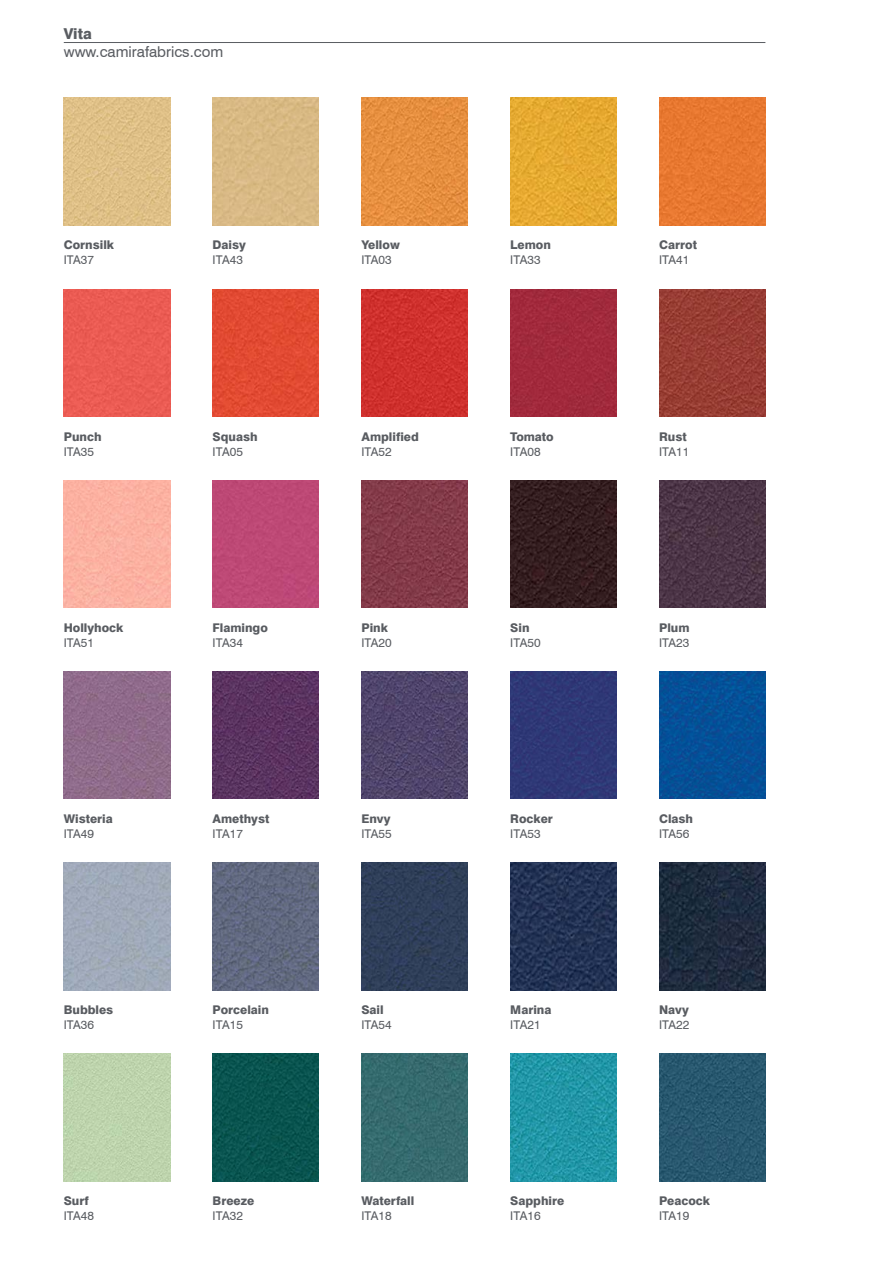
<style>
.page{position:relative;width:893px;height:1263px;background:#fff}
.page>*{position:absolute;margin:0;border:0;box-sizing:border-box;transform-origin:0 0}
.t1{font:15px "Swiss 721 BT";color:#595c61}
.t2{font:800 15px "Swiss 721 BT";color:#595c61}
.t3{font:800 12px "Swiss 721 BT";color:#595c61}
.t4{font:12px "Swiss 721 BT";color:#595c61}
</style>
<div class="page">
<hr style="left:64px;top:42px;width:701px;height:1px;background:#595c61">
<img style="left:64px;top:98px;width:106px;height:127px">
<div style="left:213px;top:98px;width:106px;height:127px;background:#d9b984"></div>
<img style="left:361px;top:98px;width:107px;height:127px">
<img style="left:510px;top:98px;width:107px;height:127px">
<img style="left:659px;top:98px;width:106px;height:127px">
<div style="left:64px;top:289px;width:106px;height:128px;background:#eb5b53"></div>
<img style="left:213px;top:289px;width:106px;height:128px">
<img style="left:361px;top:289px;width:107px;height:128px">
<div style="left:510px;top:289px;width:107px;height:128px;background:#a2293c"></div>
<img style="left:659px;top:289px;width:106px;height:128px">
<div style="left:64px;top:480px;width:106px;height:128px;background:#fcb1a2"></div>
<div style="left:213px;top:480px;width:106px;height:128px;background:#be4876"></div>
<img style="left:361px;top:480px;width:107px;height:128px">
<img style="left:510px;top:480px;width:107px;height:128px">
<img style="left:659px;top:480px;width:106px;height:128px">
<img style="left:64px;top:671px;width:106px;height:128px">
<img style="left:213px;top:671px;width:106px;height:128px">
<img style="left:361px;top:671px;width:107px;height:128px">
<div style="left:510px;top:671px;width:107px;height:128px;background:#2f3876"></div>
<img style="left:659px;top:671px;width:106px;height:128px">
<img style="left:64px;top:862px;width:106px;height:128px">
<img style="left:213px;top:862px;width:106px;height:128px">
<img style="left:361px;top:862px;width:107px;height:128px">
<img style="left:510px;top:862px;width:107px;height:128px">
<img style="left:659px;top:862px;width:106px;height:128px">
<img style="left:64px;top:1054px;width:106px;height:127px">
<img style="left:213px;top:1054px;width:106px;height:127px">
<img style="left:361px;top:1054px;width:107px;height:127px">
<img style="left:510px;top:1054px;width:107px;height:127px">
<img style="left:659px;top:1054px;width:106px;height:127px">
<p class="t2" style="left:64px;top:25px;width:30px">Vita</p>
<p class="t1" style="left:64px;top:42px;width:161px">www.camirafabrics.com</p>
<p class="t3" style="left:64px;top:238px;width:52px">Cornsilk</p>
<p class="t4" style="left:64px;top:253px;width:32px">ITA37</p>
<p class="t3" style="left:213px;top:238px;width:35px">Daisy</p>
<p class="t4" style="left:213px;top:253px;width:32px">ITA43</p>
<p class="t3" style="left:361px;top:238px;width:40px">Yellow</p>
<p class="t4" style="left:361px;top:253px;width:32px">ITA03</p>
<p class="t3" style="left:510px;top:238px;width:42px">Lemon</p>
<p class="t4" style="left:510px;top:253px;width:32px">ITA33</p>
<p class="t3" style="left:659px;top:238px;width:39px">Carrot</p>
<p class="t4" style="left:659px;top:253px;width:32px">ITA41</p>
<p class="t3" style="left:64px;top:429px;width:39px">Punch</p>
<p class="t4" style="left:64px;top:444px;width:32px">ITA35</p>
<p class="t3" style="left:213px;top:429px;width:46px">Squash</p>
<p class="t4" style="left:213px;top:444px;width:32px">ITA05</p>
<p class="t3" style="left:361px;top:429px;width:59px">Amplified</p>
<p class="t4" style="left:361px;top:444px;width:32px">ITA52</p>
<p class="t3" style="left:510px;top:429px;width:45px">Tomato</p>
<p class="t4" style="left:510px;top:444px;width:32px">ITA08</p>
<p class="t3" style="left:659px;top:429px;width:29px">Rust</p>
<p class="t4" style="left:659px;top:444px;width:32px">ITA11</p>
<p class="t3" style="left:64px;top:620px;width:61px">Hollyhock</p>
<p class="t4" style="left:64px;top:635px;width:32px">ITA51</p>
<p class="t3" style="left:213px;top:620px;width:57px">Flamingo</p>
<p class="t4" style="left:213px;top:635px;width:32px">ITA34</p>
<p class="t3" style="left:361px;top:620px;width:28px">Pink</p>
<p class="t4" style="left:361px;top:635px;width:32px">ITA20</p>
<p class="t3" style="left:510px;top:620px;width:21px">Sin</p>
<p class="t4" style="left:510px;top:635px;width:32px">ITA50</p>
<p class="t3" style="left:659px;top:620px;width:32px">Plum</p>
<p class="t4" style="left:659px;top:635px;width:32px">ITA23</p>
<p class="t3" style="left:64px;top:811px;width:51px">Wisteria</p>
<p class="t4" style="left:64px;top:826px;width:32px">ITA49</p>
<p class="t3" style="left:213px;top:811px;width:58px">Amethyst</p>
<p class="t4" style="left:213px;top:826px;width:32px">ITA17</p>
<p class="t3" style="left:361px;top:811px;width:30px">Envy</p>
<p class="t4" style="left:361px;top:826px;width:32px">ITA55</p>
<p class="t3" style="left:510px;top:811px;width:44px">Rocker</p>
<p class="t4" style="left:510px;top:826px;width:32px">ITA53</p>
<p class="t3" style="left:659px;top:811px;width:36px">Clash</p>
<p class="t4" style="left:659px;top:826px;width:32px">ITA56</p>
<p class="t3" style="left:64px;top:1002px;width:51px">Bubbles</p>
<p class="t4" style="left:64px;top:1017px;width:32px">ITA36</p>
<p class="t3" style="left:213px;top:1002px;width:58px">Porcelain</p>
<p class="t4" style="left:213px;top:1017px;width:32px">ITA15</p>
<p class="t3" style="left:361px;top:1002px;width:24px">Sail</p>
<p class="t4" style="left:361px;top:1017px;width:32px">ITA54</p>
<p class="t3" style="left:510px;top:1002px;width:43px">Marina</p>
<p class="t4" style="left:510px;top:1017px;width:32px">ITA21</p>
<p class="t3" style="left:659px;top:1002px;width:31px">Navy</p>
<p class="t4" style="left:659px;top:1017px;width:32px">ITA22</p>
<p class="t3" style="left:64px;top:1194px;width:27px">Surf</p>
<p class="t4" style="left:64px;top:1209px;width:32px">ITA48</p>
<p class="t3" style="left:213px;top:1194px;width:43px">Breeze</p>
<p class="t4" style="left:213px;top:1209px;width:32px">ITA32</p>
<p class="t3" style="left:361px;top:1194px;width:54px">Waterfall</p>
<p class="t4" style="left:361px;top:1209px;width:32px">ITA18</p>
<p class="t3" style="left:510px;top:1194px;width:55px">Sapphire</p>
<p class="t4" style="left:510px;top:1209px;width:32px">ITA16</p>
<p class="t3" style="left:659px;top:1194px;width:52px">Peacock</p>
<p class="t4" style="left:659px;top:1209px;width:32px">ITA19</p>
</div>
